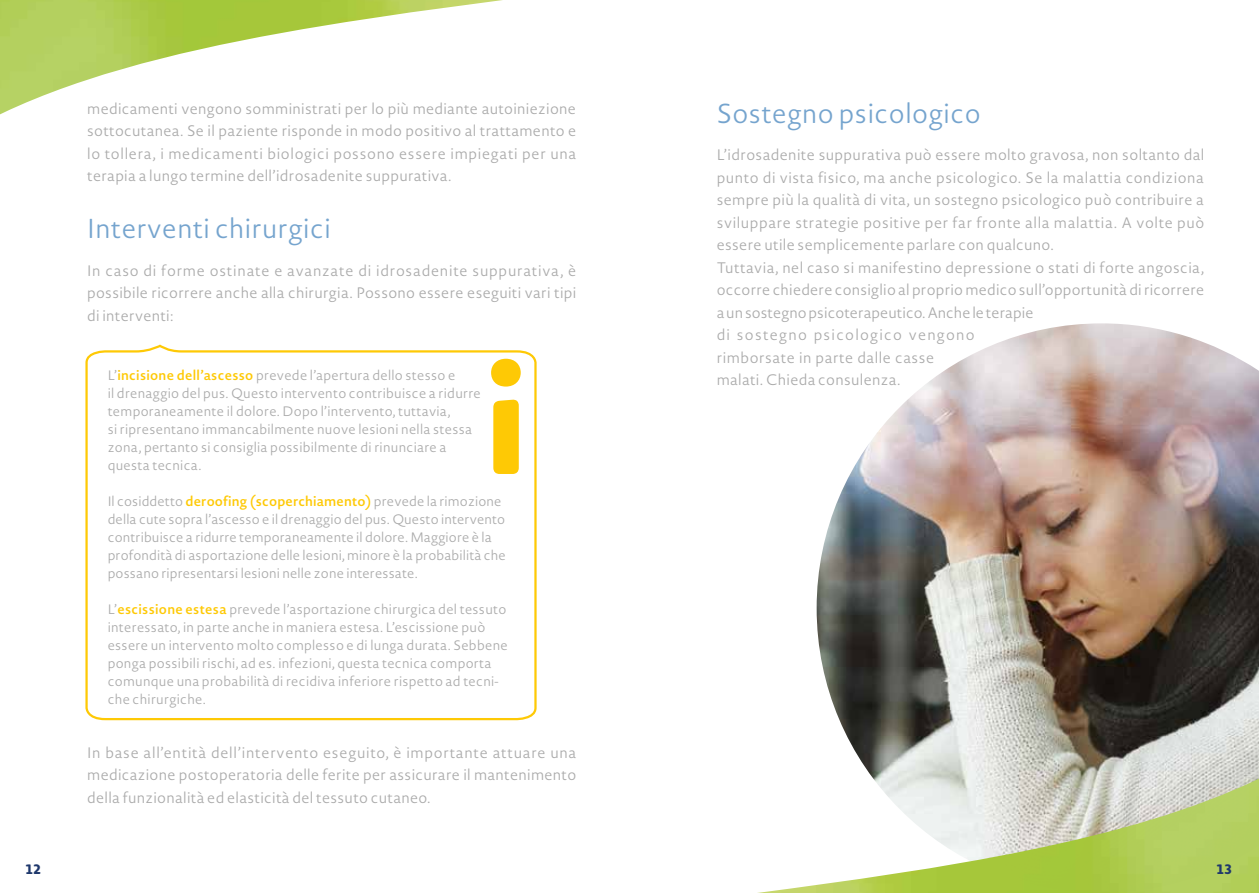
<style>
.page{position:relative;width:1259px;height:893px;background:#fff}
.page>*{position:absolute;margin:0;border:0;box-sizing:border-box;transform-origin:0 0}
.t1{font:300 27px "Novel Sans Rd Pro";letter-spacing:.02em;color:#75a4ce}
.t2{font:300 15px/22.5px "Novel Sans Rd Pro";letter-spacing:.025em;color:#aaa;text-align:justify}
.t3{font:300 13.5px/18px "Novel Sans Rd Pro";letter-spacing:.02em;color:#aaa}
.t4{font:800 13.5px "Novel Sans Rd Pro";color:#1f386c}
.s1{font-weight:600;color:#fec905}
</style>
<div class="page">
<img style="left:0;top:0;width:503px;height:115px">
<img style="left:816px;top:323px;width:443px;height:456px">
<svg style="left:85px;top:346px;width:452px;height:375px"></svg>
<svg style="left:491px;top:359px;width:30px;height:115px"></svg>
<img style="left:757px;top:779px;width:502px;height:114px">
<p class="t4" style="left:26px;top:859px;width:17px">12</p>
<p class="t2" style="left:87px;top:97px;width:491px">medicamenti vengono somministrati per lo più mediante autoiniezione sottocutanea. Se il paziente risponde in modo positivo al trattamento e lo tollera, i medicamenti biologici possono essere impiegati per una terapia a lungo termine dell’idrosadenite suppurativa.</p>
<h1 class="t1" style="left:87px;top:210px;width:245px">Interventi chirurgici</h1>
<p class="t2" style="left:87px;top:259px;width:490px">In caso di forme ostinate e avanzate di idrosadenite suppurativa, è possibile ricorrere anche alla chirurgia. Possono essere eseguiti vari tipi di interventi:</p>
<p class="t3" style="left:108px;top:366px;width:375px">L’<span class="s1">incisione dell’ascesso</span> prevede l’apertura dello stesso e<br>il drenaggio del pus. Questo intervento contribuisce a ridurre temporaneamente il dolore. Dopo l’intervento, tuttavia,<br>si ripresentano immancabilmente nuove lesioni nella stessa zona, pertanto si consiglia possibilmente di rinunciare a questa tecnica.</p>
<p class="t3" style="left:108px;top:492px;width:400px">Il cosiddetto <span class="s1">deroofing (scoperchiamento)</span> prevede la rimozione della cute sopra l’ascesso e il drenaggio del pus. Questo intervento contribuisce a ridurre temporaneamente il dolore. Maggiore è la profondità di asportazione delle lesioni, minore è la probabilità che possano ripresentarsi lesioni nelle zone interessate.</p>
<p class="t3" style="left:108px;top:600px;width:402px">L’<span class="s1">escissione estesa</span> prevede l’asportazione chirurgica del tessuto interessato, in parte anche in maniera estesa. L’escissione può essere un intervento molto complesso e di lunga durata. Sebbene ponga possibili rischi, ad es. infezioni, questa tecnica comporta comunque una probabilità di recidiva inferiore rispetto ad tecni&shy;che chirurgiche.</p>
<p class="t2" style="left:87px;top:741px;width:491px">In base all’entità dell’intervento eseguito, è importante attuare una medicazione postoperatoria delle ferite per assicurare il mantenimento della funzionalità ed elasticità del tessuto cutaneo.</p>
<h1 class="t1" style="left:716px;top:94px;width:265px">Sostegno psicologico</h1>
<p class="t2" style="left:716px;top:144px;width:489px;text-align:left">L’idrosadenite suppurativa può essere molto gravosa, non soltanto dal punto di vista fisico, ma anche psicologico. Se la malattia condiziona sempre più la qualità di vita, un sostegno psicologico può contribuire a sviluppare strategie positive per far fronte alla malattia. A volte può essere utile semplicemente parlare con qualcuno.<br>Tuttavia, nel caso si manifestino depressione o stati di forte angoscia, occorre chiedere consiglio al proprio medico sull’opportunità di ricorrere a un sostegno psicoterapeutico. Anche le terapie<br>di sostegno psicologico vengono<br>rimborsate in parte dalle casse<br>malati. Chieda consulenza.</p>
<p class="t4" style="left:1216px;top:859px;width:17px">13</p>
</div>
